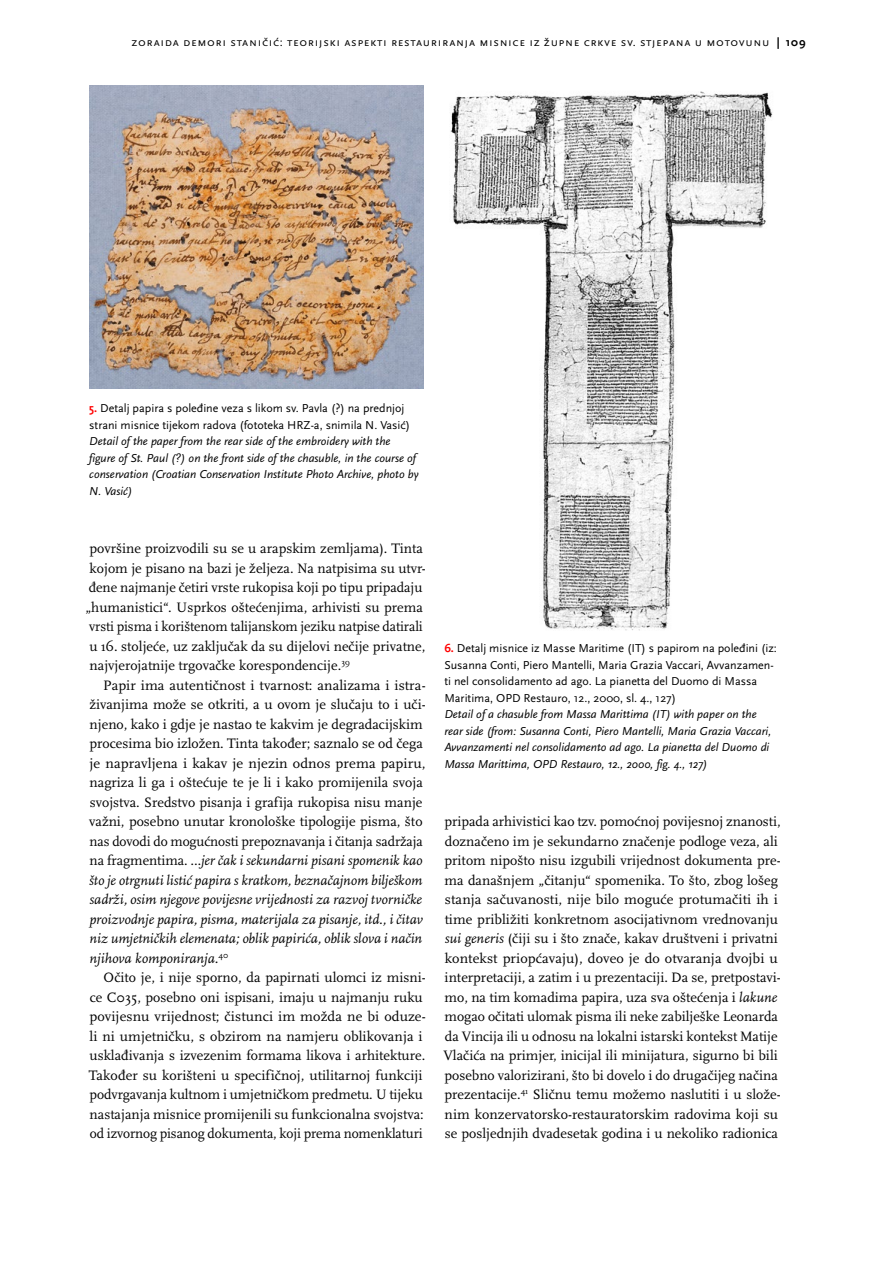
<style>
.page{position:relative;width:893px;height:1263px;background:#fff}
.page>*{position:absolute;margin:0;border:0;box-sizing:border-box;transform-origin:0 0}
.t1{font:14.25px/19.5px "Scala Pro";color:#000}
.t2{font:italic 12px/16.5px "Scala Sans Pro";color:#000}
.t3{font:12px/16.5px "Scala Sans Pro";color:#000}
.t4{font:12px "Scala Sans Pro";letter-spacing:.05em;color:#000}
.s1{font-weight:700}
.s2{font-weight:700;color:#f00}
.s3{font-style:italic}
</style>
<div class="page">
<img style="left:450px;top:91px;width:323px;height:540px">
<img style="left:89px;top:85px;width:334px;height:304px">
<p class="t4" style="left:131px;top:35px;width:169px">ZORAIDA DEMORI STANIČIĆ: Teori</p>
<p class="t3" style="left:319px;top:34px;width:79px">jski aspekti resta</p>
<p class="t3" style="left:423px;top:34px;width:16px">uriran</p>
<p class="t3" style="left:465px;top:34px;width:22px">ja misni</p>
<p class="t4" style="left:513px;top:35px;width:165px">ce iz župne crkve Sv. Stjepana</p>
<p class="t3" style="left:695px;top:34px;width:30px">u Moto</p>
<p class="t3" style="left:739px;top:34px;width:68px">vunu <span class="s1">| 109</span></p>
<p class="t3" style="left:89px;top:400px;width:322px"><span class="s2">5.</span> Detalj papira s poleđine veza s likom sv. Pavla (?) na prednjoj strani misnice tijekom radova (fototeka HRZ-a, snimila N. Vasić)</p>
<p class="t2" style="left:89px;top:433px;width:331px">Detail of the paper from the rear side of the embroidery with the figure of St. Paul (?) on the front side of the chasuble, in the course of conservation (Croatian Conservation Institute Photo Archive, photo by N. Vasić)</p>
<p class="t1" style="left:85px;top:539px;width:342px">površine proizvodili su se u arapskim zemljama). Tinta kojom je pisano na bazi je željeza. Na natpisima su utvr&shy;đene najmanje četiri vrste rukopisa koji po tipu pripadaju „humanistici“. Usprkos oštećenjima, arhivisti su prema vrsti pisma i korištenom talijanskom jeziku natpise datirali u 16. stoljeće, uz zaključak da su dijelovi nečije privatne, najvjerojatnije trgovačke korespondencije.<sup>39</sup></p>
<p class="t1" style="left:89px;top:675px;width:338px;text-indent:14px">Papir ima autentičnost i tvarnost: analizama i istra&shy;živanjima može se otkriti, a u ovom je slučaju to i uči&shy;njeno, kako i gdje je nastao te kakvim je degradacijskim procesima bio izložen. Tinta također; saznalo se od čega je napravljena i kakav je njezin odnos prema papiru, nagriza li ga i oštećuje te je li i kako promijenila svoja svojstva. Sredstvo pisanja i grafija rukopisa nisu manje važni, posebno unutar kronološke tipologije pisma, što nas dovodi do mogućnosti prepoznavanja i čitanja sadržaja na fragmentima. <span class="s3">…jer čak i sekundarni pisani spomenik kao što je otrgnuti listić papira s kratkom, beznačajnom bilješkom sadrži, osim njegove povijesne vrijednosti za razvoj tvorničke proizvodnje papira, pisma, materijala za pisanje, itd., i čitav niz umjetničkih elemenata; oblik papirića, oblik slova i način njihova komponiranja.</span><sup>40</sup></p>
<p class="t1" style="left:89px;top:968px;width:339px;text-indent:15px">Očito je, i nije sporno, da papirnati ulomci iz misni&shy;ce C035, posebno oni ispisani, imaju u najmanju ruku povijesnu vrijednost; čistunci im možda ne bi oduze&shy;li ni umjetničku, s obzirom na namjeru oblikovanja i usklađivanja s izvezenim formama likova i arhitekture.<br>Također su korišteni u specifičnoj, utilitarnoj funkciji podvrgavanja kultnom i umjetničkom predmetu. U tijeku nastajanja misnice promijenili su funkcionalna svojstva: od izvornog pisanog dokumenta, koji prema nomenklaturi</p>
<p class="t3" style="left:444px;top:640px;width:334px"><span class="s2">6.</span> Detalj misnice iz Masse Maritime (IT) s papirom na poleđini (iz:<br>Susanna Conti, Piero Mantelli, Maria Grazia Vaccari, Avvanzamen&shy;ti nel consolidamento ad ago. La pianetta del Duomo di Massa Maritima, OPD Restauro, 12., 2000, sl. 4., 127)</p>
<p class="t2" style="left:444px;top:706px;width:329px">Detail of a chasuble from Massa Marittima (IT) with paper on the rear side (from: Susanna Conti, Piero Mantelli, Maria Grazia Vaccari, Avvanzamenti nel consolidamento ad ago. La pianetta del Duomo di Massa Marittima, OPD Restauro, 12., 2000, fig. 4., 127)</p>
<p class="t1" style="left:443px;top:812px;width:339px">pripada arhivistici kao tzv. pomoćnoj povijesnoj znanosti, doznačeno im je sekundarno značenje podloge veza, ali pritom nipošto nisu izgubili vrijednost dokumenta pre&shy;ma današnjem „čitanju“ spomenika. To što, zbog lošeg stanja sačuvanosti, nije bilo moguće protumačiti ih i time približiti konkretnom asocijativnom vrednovanju <span class="s3">sui generis</span> (čiji su i što znače, kakav društveni i privatni kontekst priopćavaju), doveo je do otvaranja dvojbi u interpretaciji, a zatim i u prezentaciji. Da se, pretpostavi&shy;mo, na tim komadima papira, uza sva oštećenja i <span class="s3">lakune </span>mogao očitati ulomak pisma ili neke zabilješke Leonarda da Vincija ili u odnosu na lokalni istarski kontekst Matije Vlačića na primjer, inicijal ili minijatura, sigurno bi bili posebno valorizirani, što bi dovelo i do drugačijeg načina prezentacije.<sup>41</sup> Sličnu temu možemo naslutiti i u slože&shy;nim konzervatorsko-restauratorskim radovima koji su se posljednjih dvadesetak godina i u nekoliko radionica</p>
</div>
